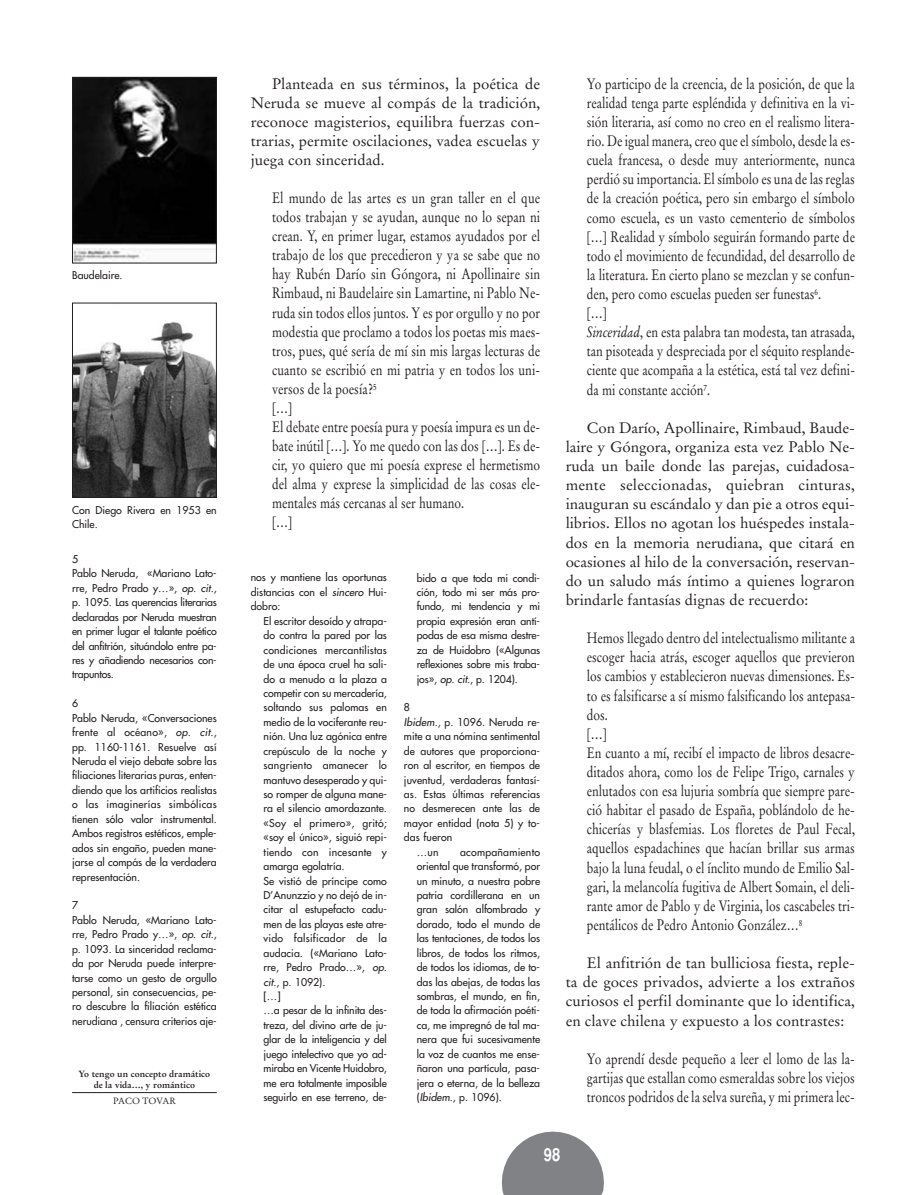
<style>
.page{position:relative;width:919px;height:1195px;background:#fff}
.page>*{position:absolute;margin:0;border:0;box-sizing:border-box;transform-origin:0 0}
.t1{font:700 18px "Helvetica";color:#fff;scale:.82 1}
.t2{font:15px/19px "Stempel Garamond";color:#231f20;scale:.8 1}
.t3{font:15px/19px "Stempel Garamond";color:#231f20;text-align:justify}
.t4{font:10.5px/14.4px "Futura";color:#231f20}
.t5{font:10.5px/14.4px "Futura";letter-spacing:-.025em;color:#231f20}
.t6{font:700 9px/11.4px "Stempel Garamond";color:#231f20;text-align:center}
.t7{font:9px "Stempel Garamond";color:#231f20}
.s1{font-style:italic}
</style>
<div class="page">
<hr style="left:72px;top:1092px;width:145px;height:1px;background:#231f20">
<svg style="left:502px;top:1131px;width:102px;height:64px"></svg>
<img style="left:74px;top:79px;width:141px;height:182px">
<div style="left:72px;top:77px;width:145px;height:186px;border:1px solid #231f20"></div>
<img style="left:74px;top:322px;width:141px;height:174px">
<div style="left:72px;top:303px;width:145px;height:195px;border:1px solid #231f20"></div>
<p class="t4" style="left:72px;top:269px;width:52px">Baudelaire.</p>
<p class="t4" style="left:72px;top:503px;width:146px">Con Diego Rivera en 1953 en<br>Chile.</p>
<p class="t5" style="left:72px;top:553px;width:146px">5<br>Pablo Neruda, «Mariano Lato&shy;rre, Pedro Prado y…», <span class="s1">op. cit.</span>, p. 1095. Las querencias literarias declaradas por Neruda muestran en primer lugar el talante poético del anfitrión, situándolo entre pa&shy;res y añadiendo necesarios con&shy;trapuntos.</p>
<p class="t4" style="left:72px;top:697px;width:146px">6<br>Pablo Neruda, «Conversaciones frente al océano», <span class="s1">op. cit.</span>, pp. 1160-1161. Resuelve así<br>Neruda el viejo debate sobre las filiaciones literarias puras, enten&shy;diendo que los artificios realistas o las imaginerías simbólicas tienen sólo valor instrumental.<br>Ambos registros estéticos, emple&shy;ados sin engaño, pueden mane&shy;jarse al compás de la verdadera representación.</p>
<p class="t4" style="left:72px;top:899px;width:146px">7<br>Pablo Neruda, «Mariano Lato&shy;rre, Pedro Prado y…», <span class="s1">op. cit.</span>, p. 1093. La sinceridad reclama&shy;da por Neruda puede interpre&shy;tarse como un gesto de orgullo personal, sin consecuencias, pe&shy;ro descubre la filiación estética nerudiana , censura criterios aje-</p>
<p class="t6" style="left:79px;top:1068px;width:133px">Yo tengo un concepto dramático de la vida…, y romántico</p>
<p class="t7" style="left:113px;top:1097px;width:64px">PACO TOVAR</p>
<h2 class="t3" style="left:251px;top:75px;width:291px;text-indent:21px">Planteada en sus términos, la poética de Neruda se mueve al compás de la tradición, reconoce magisterios, equilibra fuerzas con&shy;trarias, permite oscilaciones, vadea escuelas y juega con sinceridad.</h2>
<p class="t2" style="left:272px;top:190px;width:336px">El mundo de las artes es un gran taller en el que todos trabajan y se ayudan, aunque no lo sepan ni crean. Y, en primer lugar, estamos ayudados por el trabajo de los que precedieron y ya se sabe que no hay Rubén Darío sin Góngora, ni Apollinaire sin Rimbaud, ni Baudelaire sin Lamartine, ni Pablo Ne&shy;ruda sin todos ellos juntos. Y es por orgullo y no por modestia que proclamo a todos los poetas mis maes&shy;tros, pues, qué sería de mí sin mis largas lecturas de cuanto se escribió en mi patria y en todos los uni&shy;versos de la poesía?<sup>5<br></sup>[…]<br>El debate entre poesía pura y poesía impura es un de&shy;bate inútil […]. Yo me quedo con las dos […]. Es de&shy;cir, yo quiero que mi poesía exprese el hermetismo del alma y exprese la simplicidad de las cosas ele&shy;mentales más cercanas al ser humano.<br>[…]</p>
<p class="t4" style="left:251px;top:571px;width:138px;text-align:justify">nos y mantiene las oportunas distancias con el <span class="s1">sincero</span> Hui&shy;dobro:</p>
<p class="t4" style="left:263px;top:614px;width:127px">El escritor desoído y atrapa&shy;do contra la pared por las condiciones mercantilistas de una época cruel ha sali&shy;do a menudo a la plaza a competir con su mercadería, soltando sus palomas en medio de la vociferante reu&shy;nión. Una luz agónica entre crepúsculo de la noche y sangriento amanecer lo mantuvo desesperado y qui&shy;so romper de alguna mane&shy;ra el silencio amordazante. «Soy el primero», gritó; «soy el único», siguió repi&shy;tiendo con incesante y amarga egolatría.<br>Se vistió de príncipe como<br>D’Anunzzio y no dejó de in&shy;citar al estupefacto cadu&shy;men de las playas este atre&shy;vido falsificador de la audacia. («Mariano Lato&shy;rre, Pedro Prado…», <span class="s1">op. cit.</span>, p. 1092).<br>[…]<br>…a pesar de la infinita des&shy;treza, del divino arte de ju&shy;glar de la inteligencia y del juego intelectivo que yo ad&shy;miraba en Vicente Huidobro, me era totalmente imposible seguirlo en ese terreno, de-</p>
<p class="t4" style="left:416px;top:571px;width:125px;text-align:justify">bido a que toda mi condi&shy;ción, todo mi ser más pro&shy;fundo, mi tendencia y mi propia expresión eran antí&shy;podas de esa misma destre&shy;za de Huidobro («Algunas reflexiones sobre mis traba&shy;jos», <span class="s1">op. cit.</span>, p. 1204).</p>
<p class="t4" style="left:404px;top:701px;width:8px">8</p>
<p class="t4" style="left:404px;top:715px;width:138px"><span class="s1">Ibidem.</span>, p. 1096. Neruda re-</p>
<p class="t4" style="left:404px;top:730px;width:138px">mite a una nómina sentimental</p>
<p class="t4" style="left:404px;top:744px;width:138px">de autores que proporciona-</p>
<p class="t4" style="left:404px;top:759px;width:138px">ron al escritor, en tiempos de</p>
<p class="t4" style="left:404px;top:773px;width:138px">juventud, verdaderas fantasí-</p>
<p class="t4" style="left:404px;top:788px;width:138px">as. Estas últimas referencias</p>
<p class="t4" style="left:404px;top:802px;width:138px">no desmerecen ante las de</p>
<p class="t4" style="left:404px;top:816px;width:138px">mayor entidad (nota 5) y to-</p>
<p class="t4" style="left:404px;top:831px;width:50px">das fueron</p>
<p class="t4" style="left:416px;top:845px;width:23px">…un</p>
<p class="t4" style="left:416px;top:845px;width:125px;text-align:justify;text-indent:43px">acompañamiento oriental que transformó, por un minuto, a nuestra pobre patria cordillerana en un gran salón alfombrado y dorado, todo el mundo de las tentaciones, de todos los libros, de todos los ritmos, de todos los idiomas, de to&shy;das las abejas, de todas las sombras, el mundo, en fin, de toda la afirmación poéti&shy;ca, me impregnó de tal ma&shy;nera que fui sucesivamente la voz de cuantos me ense&shy;ñaron una partícula, pasa&shy;jera o eterna, de la belleza (<span class="s1">Ibidem.</span>, p. 1096).</p>
<p class="t2" style="left:587px;top:75px;width:336px">Yo participo de la creencia, de la posición, de que la realidad tenga parte espléndida y definitiva en la vi&shy;sión literaria, así como no creo en el realismo litera&shy;rio. De igual manera, creo que el símbolo, desde la es&shy;cuela francesa, o desde muy anteriormente, nunca perdió su importancia. El símbolo es una de las reglas de la creación poética, pero sin embargo el símbolo como escuela, es un vasto cementerio de símbolos […] Realidad y símbolo seguirán formando parte de todo el movimiento de fecundidad, del desarrollo de la literatura. En cierto plano se mezclan y se confun&shy;den, pero como escuelas pueden ser funestas<sup>6</sup>.<br>[…]<br><span class="s1">Sinceridad</span>, en esta palabra tan modesta, tan atrasada, tan pisoteada y despreciada por el séquito resplande&shy;ciente que acompaña a la estética, está tal vez defini&shy;da mi constante acción<sup>7</sup>.</p>
<p class="t3" style="left:565px;top:419px;width:291px;text-indent:21px">Con Darío, Apollinaire, Rimbaud, Baude&shy;laire y Góngora, organiza esta vez Pablo Ne&shy;ruda un baile donde las parejas, cuidadosa&shy;mente seleccionadas, quiebran cinturas, inauguran su escándalo y dan pie a otros equi&shy;librios. Ellos no agotan los huéspedes instala&shy;dos en la memoria nerudiana, que citará en ocasiones al hilo de la conversación, reservan&shy;do un saludo más íntimo a quienes lograron brindarle fantasías dignas de recuerdo:</p>
<p class="t2" style="left:587px;top:630px;width:336px">Hemos llegado dentro del intelectualismo militante a escoger hacia atrás, escoger aquellos que previeron los cambios y establecieron nuevas dimensiones. Es&shy;to es falsificarse a sí mismo falsificando los antepasa&shy;dos.<br>[…]<br>En cuanto a mí, recibí el impacto de libros desacre&shy;ditados ahora, como los de Felipe Trigo, carnales y enlutados con esa lujuria sombría que siempre pare&shy;ció habitar el pasado de España, poblándolo de he&shy;chicerías y blasfemias. Los floretes de Paul Fecal, aquellos espadachines que hacían brillar sus armas bajo la luna feudal, o el ínclito mundo de Emilio Sal&shy;gari, la melancolía fugitiva de Albert Somain, el deli&shy;rante amor de Pablo y de Virginia, los cascabeles tri&shy;pentálicos de Pedro Antonio González…<sup>8</sup></p>
<h2 class="t3" style="left:565px;top:955px;width:291px;text-indent:21px">El anfitrión de tan bulliciosa fiesta, reple&shy;ta de goces privados, advierte a los extraños curiosos el perfil dominante que lo identifica, en clave chilena y expuesto a los contrastes:</h2>
<h2 class="t2" style="left:587px;top:1050px;width:336px;text-align:justify">Yo aprendí desde pequeño a leer el lomo de las la&shy;gartijas que estallan como esmeraldas sobre los viejos troncos podridos de la selva sureña, y mi primera lec-</h2>
<h1 class="t1" style="left:544px;top:1148px;width:22px">98</h1>
</div>
